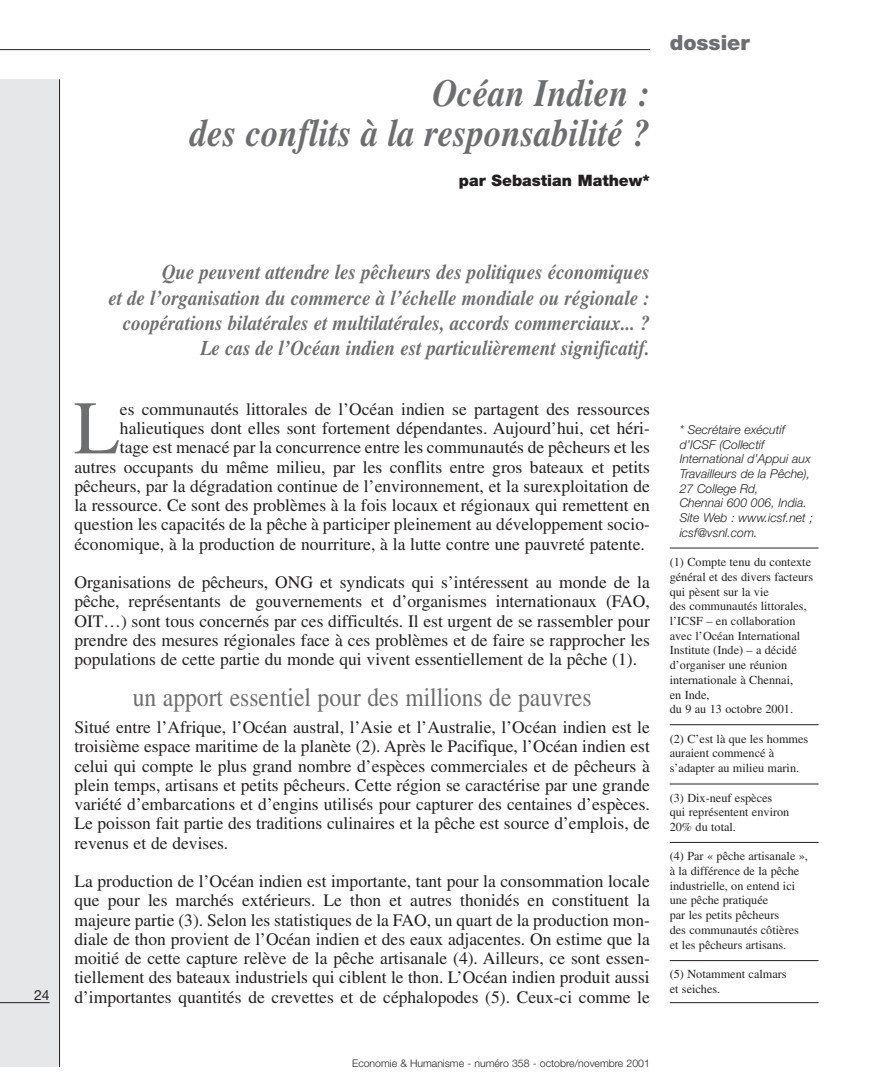
<style>
.page{position:relative;width:893px;height:1092px;background:#fff}
.page>*{position:absolute;margin:0;border:0;box-sizing:border-box;transform-origin:0 0}
.t1{font:75.6px "Times";color:#6d6e70}
.t2{font:italic 700 38.5px/40.2px "Times";color:#6d6e70;text-align:right;scale:.9 1}
.t3{font:26.25px "Times";color:#6d6e70;scale:.9 1}
.t4{font:italic 700 21px/25.2px "Times";color:#6d6e70;text-align:right;scale:.9 1}
.t5{font:900 21px "Helvetica Neue";color:#6d6e70}
.t6{font:17.5px/19.2px "Times";color:#231f20;text-align:justify}
.t7{font:900 15.75px "Helvetica Neue";color:#231f20}
.t8{font:14px "Helvetica Neue";color:#231f20}
.t9{font:12.25px/14.7px "Times";color:#231f20}
.t10{font:italic 300 12.25px/14.7px "Helvetica Neue";color:#231f20}
.t11{font:300 10.5px "Helvetica Neue";color:#231f20}
</style>
<div class="page">
<div style="left:0;top:79px;width:60px;height:988px;background:#e6e7e8"></div>
<hr style="left:59px;top:79px;width:1px;height:988px;background:#231f20">
<hr style="left:670px;top:1002px;width:149px;height:1px;background:#231f20">
<hr style="left:670px;top:960px;width:149px;height:1px;background:#231f20">
<hr style="left:670px;top:842px;width:149px;height:1px;background:#231f20">
<hr style="left:670px;top:783px;width:149px;height:1px;background:#231f20">
<hr style="left:670px;top:724px;width:149px;height:1px;background:#231f20">
<hr style="left:670px;top:547px;width:149px;height:1px;background:#231f20">
<hr style="left:0;top:1002px;width:50px;height:1px;background:#231f20">
<hr style="left:0;top:49px;width:650px;height:1px;background:#231f20">
<h2 class="t2" style="left:190px;top:76px;width:512px">Océan Indien :<br>des conflits à la responsabilité ?</h2>
<p class="t7" style="left:459px;top:175px;width:192px">par Sebastian Mathew*</p>
<p class="t5" style="left:670px;top:35px;width:82px">dossier</p>
<p class="t8" style="left:34px;top:989px;width:17px">24</p>
<p class="t4" style="left:109px;top:262px;width:603px">Que peuvent attendre les pêcheurs des politiques économiques<br>et de l’organisation du commerce à l’échelle mondiale ou régionale : coopérations bilatérales et multilatérales, accords commerciaux... ?<br>Le cas de l’Océan indien est particulièrement significatif.</p>
<p class="t6" style="left:74px;top:401px;width:577px;text-align:right">es communautés littorales de l’Océan indien se partagent des ressources halieutiques dont elles sont fortement dépendantes. Aujourd’hui, cet héri-<br>tage est menacé par la concurrence entre les communautés de pêcheurs et les autres occupants du même milieu, par les conflits entre gros bateaux et petits pêcheurs, par la dégradation continue de l’environnement, et la surexploitation de la ressource. Ce sont des problèmes à la fois locaux et régionaux qui remettent en question les capacités de la pêche à participer pleinement au développement socio&shy;économique, à la production de nourriture, à la lutte contre une pauvreté patente.</p>
<p class="t6" style="left:74px;top:574px;width:577px">Organisations de pêcheurs, ONG et syndicats qui s’intéressent au monde de la pêche, représentants de gouvernements et d’organismes internationaux (FAO, OIT…) sont tous concernés par ces difficultés. Il est urgent de se rassembler pour prendre des mesures régionales face à ces problèmes et de faire se rapprocher les populations de cette partie du monde qui vivent essentiellement de la pêche (1).</p>
<h3 class="t3" style="left:133px;top:688px;width:511px">un apport essentiel pour des millions de pauvres</h3>
<p class="t6" style="left:74px;top:719px;width:577px">Situé entre l’Afrique, l’Océan austral, l’Asie et l’Australie, l’Océan indien est le troisième espace maritime de la planète (2). Après le Pacifique, l’Océan indien est celui qui compte le plus grand nombre d’espèces commerciales et de pêcheurs à plein temps, artisans et petits pêcheurs. Cette région se caractérise par une grande variété d’embarcations et d’engins utilisés pour capturer des centaines d’espèces.<br>Le poisson fait partie des traditions culinaires et la pêche est source d’emplois, de revenus et de devises.</p>
<p class="t6" style="left:74px;top:873px;width:577px">La production de l’Océan indien est importante, tant pour la consommation locale que pour les marchés extérieurs. Le thon et autres thonidés en constituent la majeure partie (3). Selon les statistiques de la FAO, un quart de la production mon&shy;diale de thon provient de l’Océan indien et des eaux adjacentes. On estime que la moitié de cette capture relève de la pêche artisanale (4). Ailleurs, ce sont essen&shy;tiellement des bateaux industriels qui ciblent le thon. L’Océan indien produit aussi d’importantes quantités de crevettes et de céphalopodes (5). Ceux-ci comme le</p>
<h1 class="t1" style="left:74px;top:400px;width:48px">L</h1>
<p class="t10" style="left:680px;top:423px;width:135px">* Secrétaire exécutif d’ICSF (Collectif<br>International d’Appui aux<br>Travailleurs de la Pêche),<br>27 College Rd,<br>Chennai 600 006, India.<br>Site Web : www.icsf.net ; icsf@vsnl.com.</p>
<p class="t9" style="left:670px;top:556px;width:145px">(1) Compte tenu du contexte général et des divers facteurs qui pèsent sur la vie<br>des communautés littorales, l’ICSF – en collaboration avec l’Océan International<br>Institute (Inde) – a décidé d’organiser une réunion internationale à Chennai,<br>en Inde,<br>du 9 au 13 octobre 2001.</p>
<p class="t9" style="left:670px;top:732px;width:140px">(2) C’est là que les hommes auraient commencé à s’adapter au milieu marin.</p>
<p class="t9" style="left:670px;top:791px;width:121px">(3) Dix-neuf espèces qui représentent environ<br>20% du total.</p>
<p class="t9" style="left:670px;top:850px;width:140px">(4) Par « pêche artisanale », à la différence de la pêche industrielle, on entend ici une pêche pratiquée<br>par les petits pêcheurs<br>des communautés côtières et les pêcheurs artisans.</p>
<p class="t9" style="left:670px;top:967px;width:118px">(5) Notamment calmars et seiches.</p>
<p class="t11" style="left:352px;top:1059px;width:299px">Economie &amp; Humanisme - numéro 358 - octobre/novembre 2001</p>
</div>
